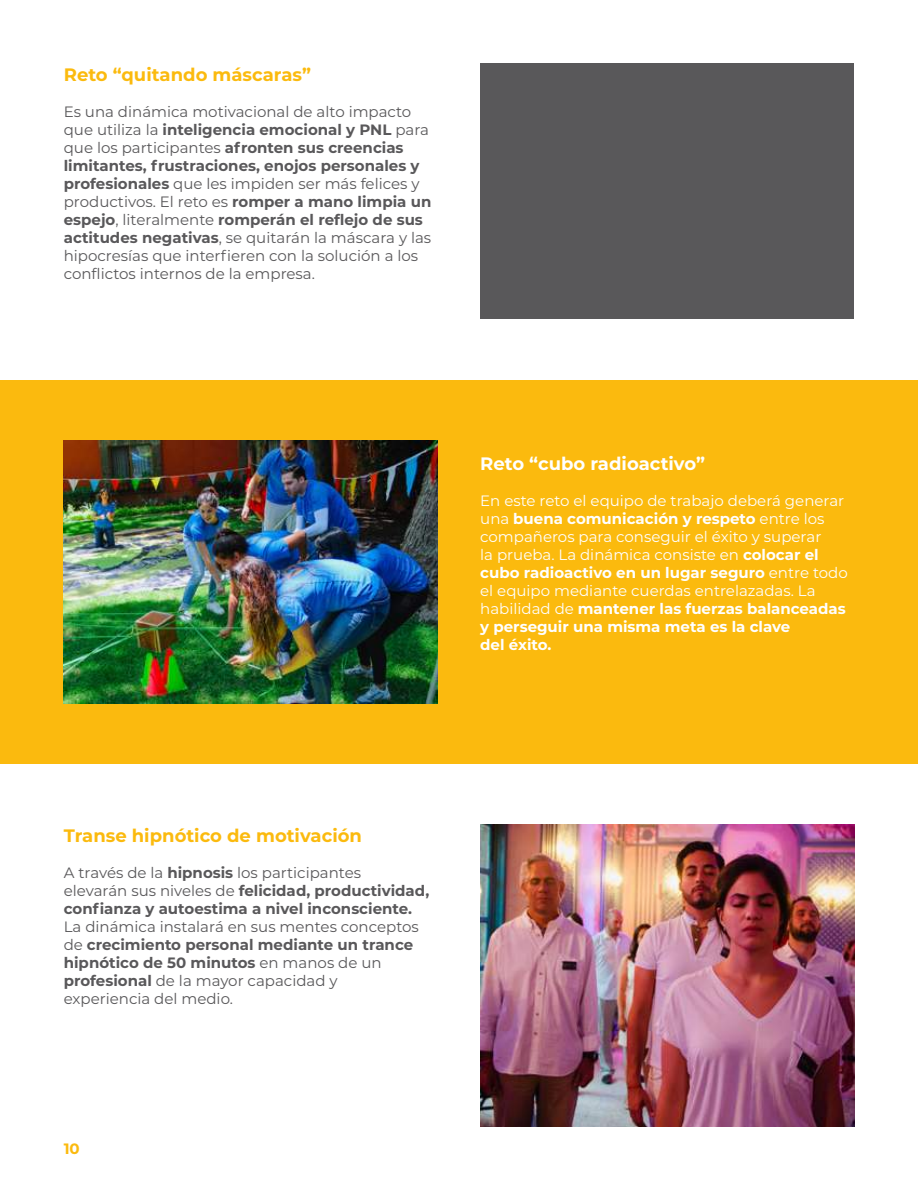
<style>
.page{position:relative;width:918px;height:1188px;background:#fff}
.page>*{position:absolute;margin:0;border:0;box-sizing:border-box;transform-origin:0 0}
.t1{font:700 18px "Montserrat";color:#fbba0e}
.t2{font:700 18px "Montserrat";color:#fff}
.t3{font:15px/18px "Montserrat";color:#59585a}
.t4{font:15px/18px "Montserrat";color:#fff}
.t5{font:700 15px/18px "Montserrat";color:#59585a}
.t6{font:700 15px "Montserrat";color:#fbba0e}
.s1{font-weight:700}
.s2{font-weight:400}
</style>
<div class="page">
<div style="left:0;top:380px;width:918px;height:384px;background:#fbba0e"></div>
<div style="left:480px;top:64px;width:374px;height:255px;background:#59585a"></div>
<img style="left:64px;top:441px;width:374px;height:262px">
<img style="left:480px;top:825px;width:374px;height:302px">
<p class="t1" style="left:64px;top:62px;width:249px">Reto “quitando máscaras”</p>
<p class="t3" style="left:64px;top:102px;width:369px">Es una dinámica motivacional de alto impacto que utiliza la <span class="s1">inteligencia emocional y PNL</span> para que los participantes <span class="s1">afronten sus creencias limitantes, frustraciones, enojos personales y profesionales</span> que les impiden ser más felices y productivos. El reto es <span class="s1">romper a mano limpia un espejo</span>, literalmente <span class="s1">romperán el reflejo de sus actitudes negativas</span>, se quitarán la máscara y las hipocresías que interfieren con la solución a los conflictos internos de la empresa.</p>
<p class="t2" style="left:480px;top:450px;width:226px">Reto “cubo radioactivo”</p>
<p class="t4" style="left:480px;top:491px;width:369px">En este reto el equipo de trabajo deberá generar una <span class="s1">buena comunicación y respeto</span> entre los compañeros para conseguir el éxito y superar<br>la prueba. La dinámica consiste en <span class="s1">colocar el cubo radioactivo en un lugar seguro</span> entre todo el equipo mediante cuerdas entrelazadas. La habilidad de <span class="s1">mantener las fuerzas balanceadas y perseguir una misma meta es la clave<br>del éxito.</span></p>
<p class="t1" style="left:64px;top:823px;width:300px">Transe hipnótico de motivación</p>
<p class="t5" style="left:64px;top:863px;width:367px"><span class="s2">A través de la</span> hipnosis <span class="s2">los participantes<br>elevarán sus niveles de</span> felicidad, productividad, confianza y autoestima a nivel inconsciente.</p>
<p class="t3" style="left:64px;top:917px;width:357px">La dinámica instalará en sus mentes conceptos de <span class="s1">crecimiento personal mediante un trance hipnótico de 50 minutos</span> en manos de un <span class="s1">profesional</span> de la mayor capacidad y experiencia del medio.</p>
<p class="t6" style="left:64px;top:1138px;width:18px">10</p>
</div>
